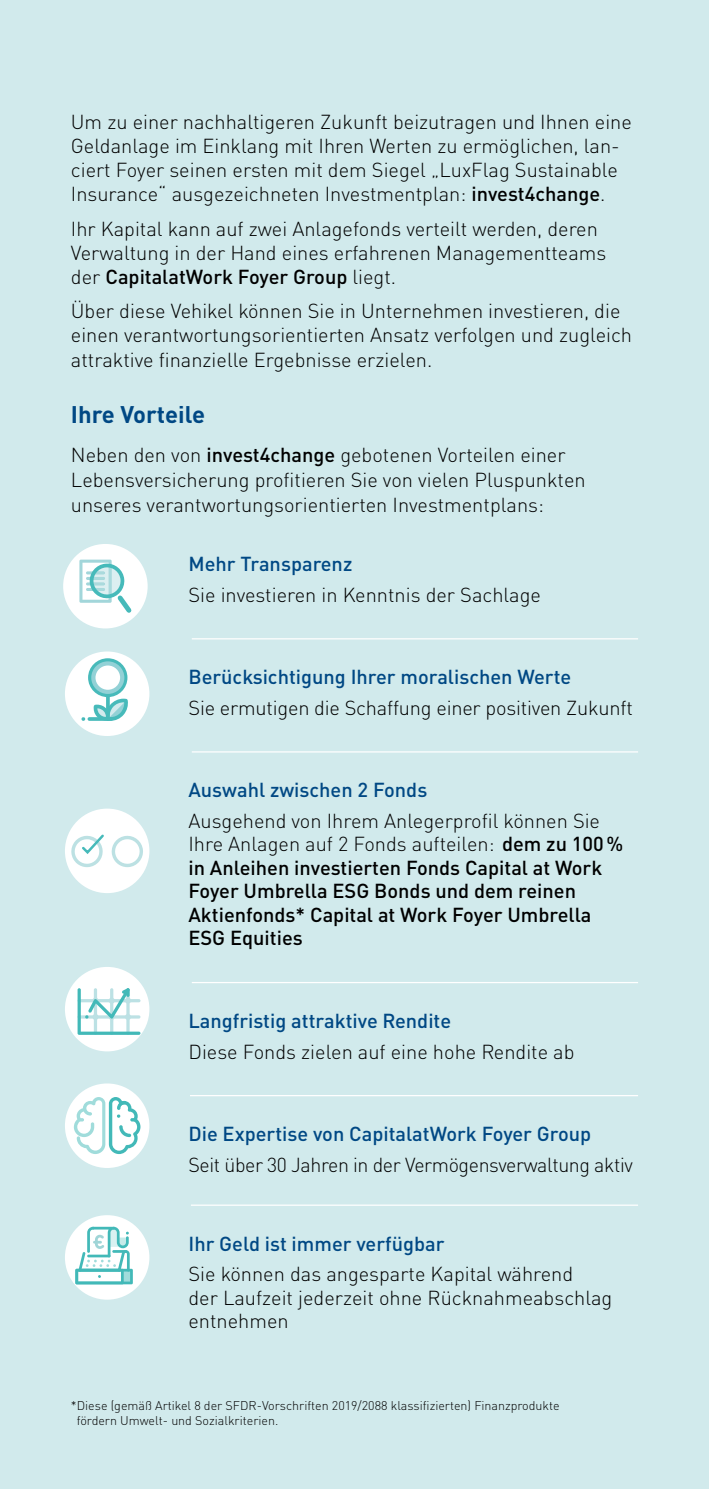
<style>
.page{position:relative;width:709px;height:1489px;background:#fff}
.page>*{position:absolute;margin:0;border:0;box-sizing:border-box;transform-origin:0 0}
.t1{font:700 23.75px "DINOT";color:#004884}
.t2{font:300 20px/24px "DINOT";color:#000}
.t3{font:500 20px/23.5px "DINOT";color:#000}
.t4{font:500 20px "DINOT";color:#004884}
.t5{font:300 20px "DINOT";letter-spacing:-.02em;color:#000}
.t6{font:300 12.5px/15px "DINOT";color:#000}
.s1{font-weight:500}
.s2{font-weight:300}
</style>
<div class="page">
<div style="left:0;top:0;width:709px;height:1488px;background:#d1eaec"></div>
<div style="left:63px;top:544px;width:85px;height:84px;background:#fff;border-radius:50%"></div>
<div style="left:65px;top:651px;width:84px;height:85px;background:#fff;border-radius:50%"></div>
<div style="left:65px;top:808px;width:84px;height:85px;background:#fff;border-radius:50%"></div>
<div style="left:65px;top:966px;width:84px;height:85px;background:#fff;border-radius:50%"></div>
<div style="left:65px;top:1083px;width:84px;height:84px;background:#fff;border-radius:50%"></div>
<div style="left:65px;top:1215px;width:84px;height:84px;background:#fff;border-radius:50%"></div>
<hr style="left:192px;top:638px;width:446px;height:1px;background:#fff">
<svg style="left:81px;top:658px;width:47px;height:62px"></svg>
<hr style="left:192px;top:751px;width:446px;height:1px;background:#fff">
<hr style="left:192px;top:981px;width:446px;height:2px;background:#fff">
<svg style="left:77px;top:988px;width:64px;height:47px"></svg>
<hr style="left:190px;top:1094px;width:448px;height:2px;background:#fff">
<svg style="left:74px;top:1096px;width:66px;height:57px"></svg>
<hr style="left:191px;top:1204px;width:447px;height:1px;background:#fff">
<svg style="left:75px;top:1226px;width:58px;height:58px"></svg>
<hr style="left:112px;top:1249px;width:15px;height:3px;background:#42b9b8">
<svg style="left:79px;top:559px;width:57px;height:58px"></svg>
<svg style="left:71px;top:834px;width:72px;height:33px"></svg>
<p class="t2" style="left:71px;top:110px;width:562px">Um zu einer nachhaltigeren Zukunft beizutragen und Ihnen eine Geldanlage im Einklang mit Ihren Werten zu ermöglichen, lan&shy;ciert Foyer seinen ersten mit dem Siegel „LuxFlag Sustainable Insurance“ ausgezeichneten Investmentplan: <span class="s1">invest4change</span>.</p>
<p class="t2" style="left:71px;top:217px;width:537px">Ihr Kapital kann auf zwei Anlagefonds verteilt werden, deren<br>Verwaltung in der Hand eines erfahrenen Managementteams der <span class="s1">CapitalatWork Foyer Group</span> liegt.</p>
<p class="t2" style="left:71px;top:298px;width:562px">Über diese Vehikel können Sie in Unternehmen investieren, die einen verantwortungsorientierten Ansatz verfolgen und zugleich attraktive finanzielle Ergebnisse erzielen.</p>
<p class="t1" style="left:71px;top:399px;width:136px">Ihre Vorteile</p>
<p class="t2" style="left:71px;top:442px;width:516px;line-height:25px">Neben den von <span class="s1">invest4change</span> gebotenen Vorteilen einer<br>Lebensversicherung profitieren Sie von vielen Pluspunkten unseres verantwortungsorientierten Investmentplans:</p>
<p class="t4" style="left:188px;top:551px;width:165px">Mehr Transparenz</p>
<p class="t2" style="left:188px;top:582px;width:354px">Sie investieren in Kenntnis der Sachlage</p>
<p class="t4" style="left:188px;top:664px;width:384px">Berücksichtigung Ihrer moralischen Werte</p>
<p class="t2" style="left:188px;top:695px;width:446px">Sie ermutigen die Schaffung einer positiven Zukunft</p>
<p class="t4" style="left:188px;top:777px;width:240px">Auswahl zwischen 2 Fonds</p>
<p class="t3" style="left:188px;top:808px;width:436px"><span class="s2">Ausgehend von Ihrem Anlegerprofil können Sie Ihre Anlagen auf 2 Fonds aufteilen:</span> dem zu 100% in Anleihen investierten Fonds Capital at Work Foyer Umbrella ESG Bonds und dem reinen Aktienfonds* Capital at Work Foyer Umbrella ESG Equities</p>
<p class="t4" style="left:188px;top:1007px;width:264px">Langfristig attraktive Rendite</p>
<p class="t2" style="left:188px;top:1039px;width:387px">Diese Fonds zielen auf eine hohe Rendite ab</p>
<p class="t4" style="left:188px;top:1120px;width:404px">Die Expertise von CapitalatWork Foyer Group</p>
<p class="t5" style="left:188px;top:1152px;width:446px">Seit über 30 Jahren in der Vermögensverwaltung aktiv</p>
<p class="t4" style="left:188px;top:1230px;width:257px">Ihr Geld ist immer verfügbar</p>
<p class="t2" style="left:188px;top:1261px;width:425px">Sie können das angesparte Kapital während<br>der Laufzeit jederzeit ohne Rücknahmeabschlag entnehmen</p>
<p class="t6" style="left:77px;top:1397px;width:484px;text-indent:-6px">*Diese (gemäß Artikel 8 der SFDR-Vorschriften 2019/2088 klassifizierten) Finanzprodukte fördern Umwelt- und Sozialkriterien.</p>
</div>
